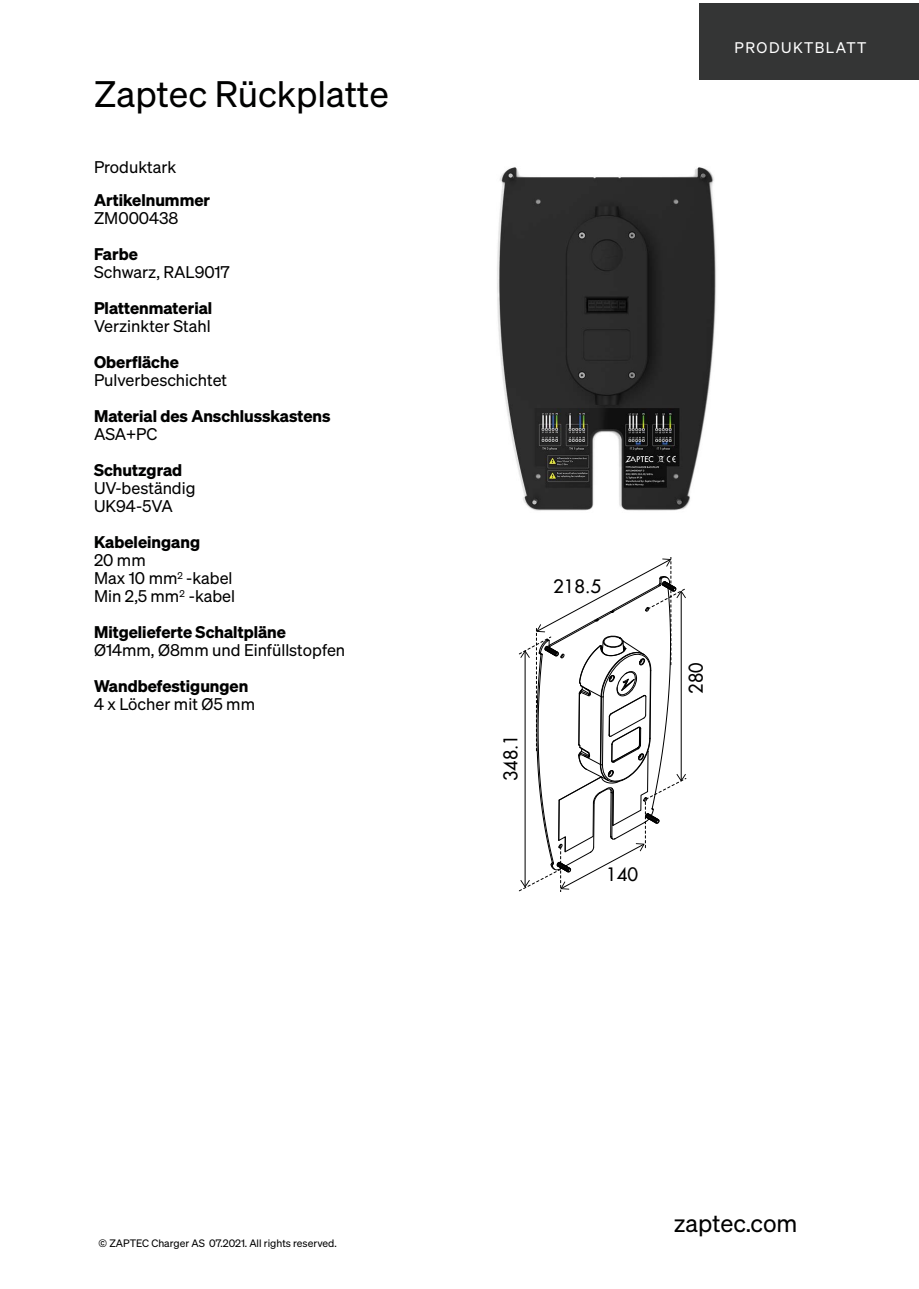
<style>
.page{position:relative;width:919px;height:1289px;background:#fff}
.page>*{position:absolute;margin:0;border:0;box-sizing:border-box;transform-origin:0 0}
.t1{font:36px "Sohne Buch";color:#000100}
.t2{font:24px "Sohne Buch";color:#000100}
.t3{font:500 18.45px "Futura Std";color:#000}
.t4{font:500 18px "Futura Std";color:#000}
.t5{font:16.5px/18px "Sohne Buch";color:#000100}
.t6{font:16.5px "Sohne Dreiviertelfett";color:#000100}
.t7{font:15px "Sohne Buch";letter-spacing:.1em;color:#fff}
.t8{font:10.5px "Sohne Buch";color:#000100}
</style>
<div class="page">
<svg style="left:518px;top:557px;width:168px;height:334px"></svg>
<div style="left:699px;top:3px;width:219px;height:76px;background:#343535"></div>
<img style="left:497px;top:167px;width:219px;height:344px">
<h1 class="t1" style="left:94px;top:73px;width:296px">Zaptec Rückplatte</h1>
<p class="t5" style="left:94px;top:158px;width:84px">Produktark</p>
<p class="t6" style="left:94px;top:189px;width:118px">Artikelnummer</p>
<p class="t5" style="left:94px;top:209px;width:86px">ZM000438</p>
<p class="t6" style="left:94px;top:243px;width:45px">Farbe</p>
<p class="t5" style="left:94px;top:263px;width:137px">Schwarz, RAL9017</p>
<p class="t6" style="left:94px;top:297px;width:120px">Plattenmaterial</p>
<p class="t5" style="left:94px;top:317px;width:118px">Verzinkter Stahl</p>
<p class="t6" style="left:94px;top:351px;width:86px">Oberfläche</p>
<p class="t5" style="left:94px;top:371px;width:135px">Pulverbeschichtet</p>
<p class="t6" style="left:94px;top:405px;width:238px">Material des Anschlusskastens</p>
<p class="t5" style="left:94px;top:425px;width:65px">ASA+PC</p>
<p class="t6" style="left:94px;top:459px;width:90px">Schutzgrad</p>
<p class="t5" style="left:94px;top:479px;width:103px">UV-beständig<br>UK94-5VA</p>
<p class="t6" style="left:94px;top:531px;width:107px">Kabeleingang</p>
<p class="t5" style="left:94px;top:551px;width:142px">20 mm<br>Max 10 mm<sup>2</sup> -kabel<br>Min 2,5 mm<sup>2</sup> -kabel</p>
<p class="t6" style="left:94px;top:621px;width:193px">Mitgelieferte Schaltpläne</p>
<p class="t5" style="left:94px;top:641px;width:253px">Ø14mm, Ø8mm und Einfüllstopfen</p>
<p class="t6" style="left:94px;top:675px;width:156px">Wandbefestigungen</p>
<p class="t5" style="left:94px;top:695px;width:162px">4 x Löcher mit Ø5 mm</p>
<p class="t7" style="left:734px;top:38px;width:133px">PRODUKTBLATT</p>
<p class="t4" style="left:553px;top:574px;width:49px">218.5</p>
<p class="t3" style="left:499px;top:781px;width:48px;rotate:-90deg">348.1</p>
<p class="t4" style="left:606px;top:863px;width:33px">140</p>
<p class="t3" style="left:684px;top:693px;width:33px;rotate:-90deg">280</p>
<p class="t8" style="left:99px;top:1237px;width:240px">© ZAPTEC Charger AS 07.2021. All rights reserved.</p>
<h2 class="t2" style="left:673px;top:1209px;width:125px">zaptec.com</h2>
</div>
